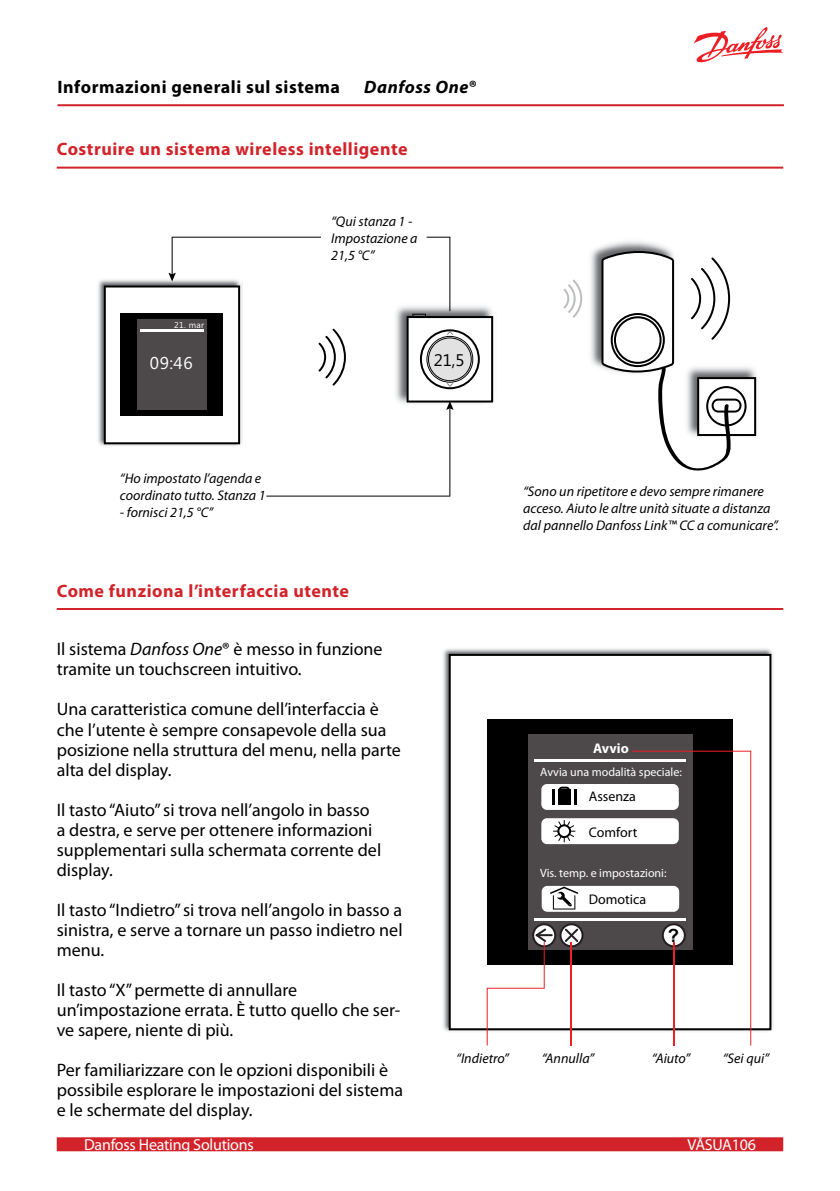
<style>
.page{position:relative;width:840px;height:1191px;background:#fff}
.page>*{position:absolute;margin:0;border:0;box-sizing:border-box;transform-origin:0 0}
.t1{font:700 18.4px "Arial";color:#010101}
.t2{font:18px/20px "Myriad Pro";color:#000}
.t3{font:700 18px "Myriad Pro";letter-spacing:.03em;color:#d2232a}
.t4{font:700 18px "Myriad Pro";letter-spacing:.03em;color:#000}
.t5{font:italic 700 18px "Myriad Pro";letter-spacing:.03em;color:#000}
.t6{font:17.2px "Leelawadee";color:#fff}
.t7{font:16.8px "Leelawadee";color:#000}
.t8{font:16px "Myriad Pro";letter-spacing:-.015em;color:#fff}
.t9{font:italic 14px/16.8px "Myriad Pro";color:#000}
.t10{font:14px "Myriad Pro";color:#000}
.t11{font:700 14px "Myriad Pro";color:#fff}
.t12{font:12px "Myriad Pro";color:#fff}
.t13{font:8.6px "Leelawadee";color:#fff}
.t14{font:300 6.8px "Myriad Pro";color:#000;scale:1.95 1}
.s1{font-style:normal}
.s2{font-style:italic}
</style>
<div class="page">
<div style="left:57px;top:1137px;width:725px;height:14px;background:#d2232a"></div>
<hr style="left:57px;top:104px;width:726px;height:2px;background:#d2232a">
<svg style="left:694px;top:27px;width:88px;height:36px"></svg>
<hr style="left:57px;top:167px;width:725px;height:2px;background:#d2232a">
<hr style="left:57px;top:608px;width:725px;height:2px;background:#d2232a">
<img style="left:98px;top:279px;width:6px;height:167px">
<img style="left:493px;top:316px;width:1px;height:87px">
<svg style="left:104px;top:237px;width:389px;height:259px"></svg>
<img style="left:591px;top:241px;width:78px;height:127px">
<img style="left:755px;top:372px;width:2px;height:64px">
<svg style="left:563px;top:280px;width:19px;height:37px"></svg>
<svg style="left:601px;top:249px;width:154px;height:222px"></svg>
<img style="left:443px;top:648px;width:330px;height:385px">
<svg style="left:448px;top:654px;width:323px;height:376px"></svg>
<div style="left:487px;top:719px;width:245px;height:246px;background:#000"></div>
<div style="left:527px;top:734px;width:165px;height:216px;background:#4d494a"></div>
<hr style="left:534px;top:760px;width:152px;height:2px;background:#fff">
<hr style="left:534px;top:918px;width:152px;height:2px;background:#fff">
<div style="left:541px;top:886px;width:137px;height:25px;background:#fff;border-radius:6px"></div>
<div style="left:541px;top:818px;width:137px;height:26px;background:#fff;border-radius:6px"></div>
<div style="left:541px;top:784px;width:137px;height:26px;background:#fff;border-radius:6px"></div>
<svg style="left:552px;top:789px;width:24px;height:16px"></svg>
<svg style="left:555px;top:786px;width:18px;height:19px"></svg>
<svg style="left:553px;top:820px;width:22px;height:22px"></svg>
<svg style="left:631px;top:750px;width:119px;height:295px"></svg>
<svg style="left:486px;top:886px;width:97px;height:159px"></svg>
<p class="t4" style="left:57px;top:75px;width:284px">Informazioni generali sul sistema</p>
<p class="t5" style="left:364px;top:75px;width:114px">Danfoss One<span class="s1">®</span></p>
<p class="t3" style="left:57px;top:137px;width:352px">Costruire un sistema wireless intelligente</p>
<p class="t13" style="left:174px;top:320px;width:31px">21. mar</p>
<p class="t6" style="left:150px;top:353px;width:44px">09:46</p>
<p class="t9" style="left:331px;top:213px;width:88px">“Qui stanza 1 -<br>Impostazione a<br>21,5 °C”</p>
<p class="t14" style="left:446px;top:330px;width:6px">^</p>
<p class="t7" style="left:433px;top:350px;width:32px">21,5</p>
<p class="t14" style="left:454px;top:388px;width:6px;rotate:-180deg">^</p>
<p class="t9" style="left:120px;top:470px;width:147px">“Ho impostato l’agenda e coordinato tutto. Stanza 1</p>
<p class="t9" style="left:120px;top:504px;width:95px">- fornisci 21,5 °C”</p>
<p class="t3" style="left:57px;top:579px;width:294px">Come funziona l’interfaccia utente</p>
<p class="t2" style="left:57px;top:639px;width:327px">Il sistema <span class="s2">Danfoss One</span>® è messo in funzione tramite un touchscreen intuitivo.</p>
<p class="t2" style="left:57px;top:699px;width:345px">Una caratteristica comune dell’interfaccia è che l’utente è sempre consapevole della sua posizione nella struttura del menu, nella parte alta del display.</p>
<p class="t2" style="left:57px;top:799px;width:326px">Il tasto “Aiuto” si trova nell’angolo in basso a destra, e serve per ottenere informazioni supplementari sulla schermata corrente del display.</p>
<p class="t2" style="left:57px;top:899px;width:347px;text-align:justify">Il tasto “Indietro” si trova nell’angolo in basso a sinistra, e serve a tornare un passo indietro nel menu.</p>
<p class="t2" style="left:57px;top:979px;width:345px">Il tasto “X” permette di annullare un’impostazione errata. È tutto quello che ser&shy;ve sapere, niente di più.</p>
<p class="t2" style="left:57px;top:1059px;width:347px">Per familiarizzare con le opzioni disponibili è possibile esplorare le impostazioni del sistema e le schermate del display.</p>
<p class="t9" style="left:523px;top:483px;width:257px">“Sono un ripetitore e devo sempre rimanere acceso. Aiuto le altre unità situate a distanza dal pannello Danfoss Link™ CC a comunicare”.</p>
<p class="t11" style="left:592px;top:738px;width:37px">Avvio</p>
<p class="t10" style="left:588px;top:787px;width:49px">Assenza</p>
<p class="t12" style="left:540px;top:764px;width:143px">Avvia una modalità speciale:</p>
<p class="t10" style="left:588px;top:823px;width:50px">Comfort</p>
<p class="t12" style="left:540px;top:865px;width:128px">Vis. temp. e impostazioni:</p>
<p class="t10" style="left:588px;top:890px;width:59px">Domotica</p>
<p class="t1" style="left:667px;top:923px;width:13px">?</p>
<p class="t9" style="left:456px;top:1050px;width:54px">“Indietro”</p>
<p class="t9" style="left:541px;top:1050px;width:54px">“Annulla”</p>
<p class="t9" style="left:651px;top:1050px;width:40px">“Aiuto”</p>
<p class="t9" style="left:722px;top:1050px;width:48px">“Sei qui”</p>
<p class="t8" style="left:84px;top:1135px;width:171px">Danfoss Heating Solutions</p>
<p class="t8" style="left:687px;top:1135px;width:70px">VÅSUA106</p>
</div>
